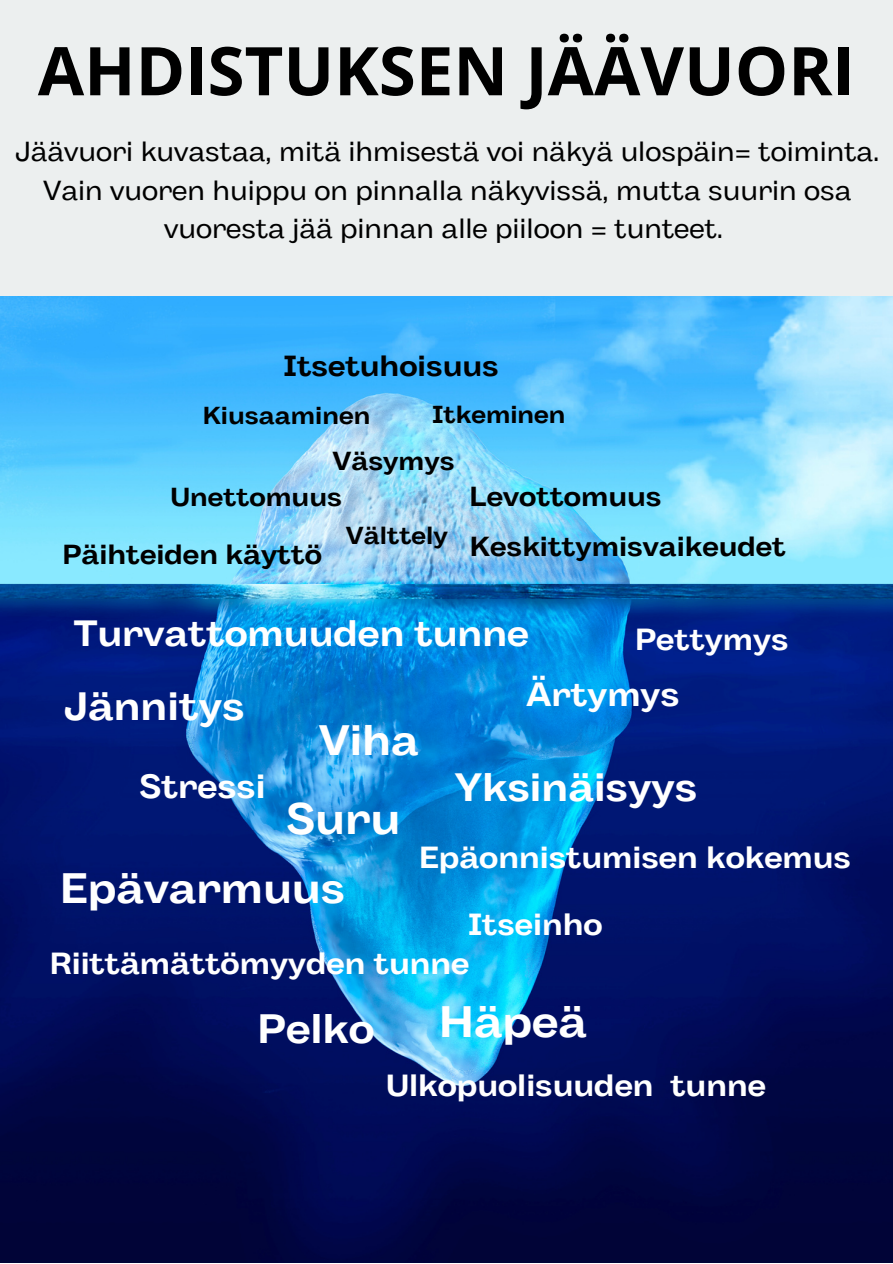
<style>
.page{position:relative;width:893px;height:1264px;background:#fff}
.page>*{position:absolute;margin:0;border:0;box-sizing:border-box;transform-origin:0 0}
.t1{font:700 67.2px "Open Sans";color:#000}
.t2{font:700 44.1px "Body Grotesque Fit";color:#fff}
.t3{font:700 42.6px "Body Grotesque Fit";color:#fff}
.t4{font:700 41.1px "Body Grotesque Fit";color:#fff}
.t5{font:700 39.6px "Body Grotesque Fit";color:#fff}
.t6{font:700 36.6px "Body Grotesque Fit";color:#fff}
.t7{font:700 33.6px "Body Grotesque Fit";color:#fff}
.t8{font:700 30.6px "Body Grotesque Fit";color:#fff}
.t9{font:700 29.1px "Body Grotesque Fit";color:#000}
.t10{font:27.6px/38.2px "Body Grotesque Fit";color:#000;text-align:center}
.t11{font:700 27.6px "Body Grotesque Fit";color:#000}
.t12{font:700 26.1px "Body Grotesque Fit";color:#000}
.t13{font:700 24.6px "Body Grotesque Fit";color:#000}
</style>
<div class="page">
<div style="left:0;top:0;width:892px;height:1262px;background:#ecefef"></div>
<img style="left:0;top:297px;width:892px;height:965px">
<p class="t1" style="left:38px;top:23px;width:818px">AHDISTUKSEN JÄÄVUORI</p>
<p class="t10" style="left:15px;top:135px;width:865px">Jäävuori kuvastaa, mitä ihmisestä voi näkyä ulospäin= toiminta.<br>Vain vuoren huippu on pinnalla näkyvissä, mutta suurin osa vuoresta jää pinnan alle piiloon = tunteet.</p>
<p class="t9" style="left:283px;top:349px;width:217px">Itsetuhoisuus</p>
<p class="t13" style="left:432px;top:400px;width:135px">Itkeminen</p>
<p class="t12" style="left:332px;top:445px;width:124px">Väsymys</p>
<p class="t13" style="left:203px;top:401px;width:169px">Kiusaaminen</p>
<p class="t12" style="left:170px;top:482px;width:173px">Unettomuus</p>
<p class="t11" style="left:469px;top:480px;width:193px">Levottomuus</p>
<p class="t13" style="left:346px;top:521px;width:104px">Välttely</p>
<p class="t11" style="left:62px;top:538px;width:261px">Päihteiden käyttö</p>
<p class="t11" style="left:469px;top:530px;width:318px">Keskittymisvaikeudet</p>
<p class="t6" style="left:74px;top:612px;width:456px">Turvattomuuden tunne</p>
<p class="t8" style="left:635px;top:621px;width:155px">Pettymys</p>
<p class="t5" style="left:64px;top:683px;width:182px">Jännitys</p>
<p class="t7" style="left:140px;top:767px;width:127px">Stressi</p>
<p class="t3" style="left:319px;top:715px;width:102px">Viha</p>
<p class="t2" style="left:286px;top:793px;width:115px">Suru</p>
<p class="t7" style="left:526px;top:674px;width:155px">Ärtymys</p>
<p class="t5" style="left:455px;top:763px;width:244px">Yksinäisyys</p>
<p class="t8" style="left:419px;top:839px;width:433px">Epäonnistumisen kokemus</p>
<p class="t8" style="left:468px;top:906px;width:136px">Itseinho</p>
<p class="t8" style="left:50px;top:945px;width:421px">Riittämättömyyden tunne</p>
<p class="t3" style="left:60px;top:863px;width:286px">Epävarmuus</p>
<p class="t4" style="left:257px;top:1005px;width:118px">Pelko</p>
<p class="t2" style="left:439px;top:996px;width:149px">Häpeä</p>
<p class="t8" style="left:386px;top:1067px;width:381px">Ulkopuolisuuden tunne</p>
</div>
